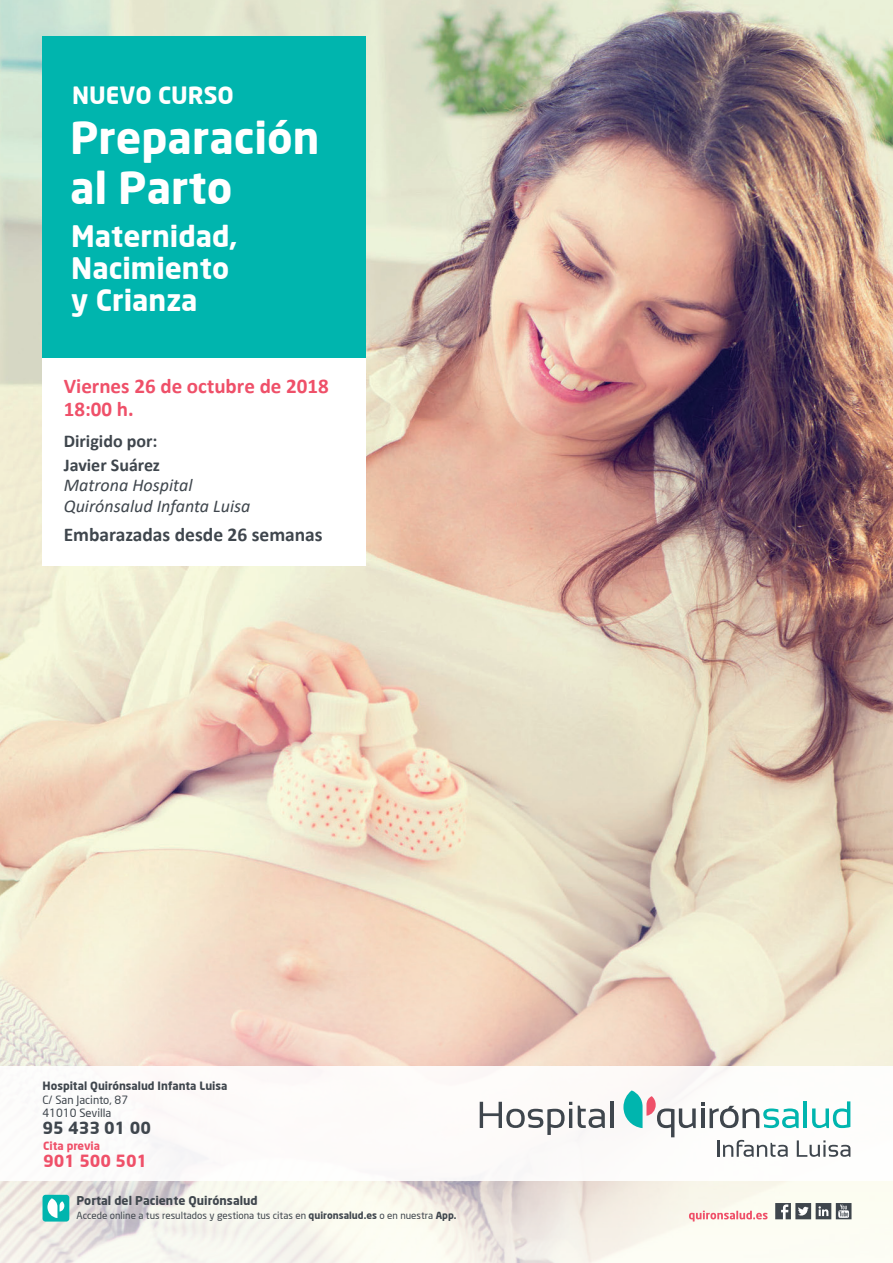
<style>
.page{position:relative;width:893px;height:1263px;background:#fff}
.page>*{position:absolute;margin:0;border:0;box-sizing:border-box;transform-origin:0 0}
.t1{font:700 43.65px/50.1px "Neo Sans";color:#fff}
.t2{font:700 29.1px/32px "Neo Sans";color:#fff}
.t3{font:700 23.4px "Neo Sans";color:#fff}
.t4{font:700 21px "Calibri";color:#ef5069}
.t5{font:700 19.5px "Calibri";color:#3f464d}
.t6{font:italic 18px/20.2px "Calibri";color:#3f464d}
.t7{font:700 18px "Calibri";color:#3f464d}
.t8{font:700 16.5px "Neo Sans";color:#3f464d}
.t9{font:700 16.5px "Neo Sans";color:#ef5069}
.t10{font:700 12px "Neo Sans";color:#3f464d}
.t11{font:700 11.25px "Neo Sans";color:#3f464d}
.t12{font:11.25px "Neo Sans";color:#3f464d}
.t13{font:700 11.25px "Neo Sans";color:#ef5069}
.t14{font:9.75px "Neo Sans";color:#3f464d}
.s1{font-weight:700;font-style:normal}
.s2{font-weight:700}
</style>
<div class="page">
<img style="left:0;top:0;width:893px;height:855px">
<div style="left:43px;top:36px;width:323px;height:323px;background:#00b5ae"></div>
<div style="left:43px;top:358px;width:323px;height:208px;background:#fff"></div>
<svg style="left:0;top:855px;width:893px;height:408px;background:#f0e2d1"></svg>
<div style="left:43px;top:1195px;width:26px;height:26px;background:#00b5ae;border-radius:3px"></div>
<svg style="left:47px;top:1198px;width:17px;height:20px"></svg>
<svg style="left:775px;top:1203px;width:76px;height:16px"></svg>
<svg style="left:689px;top:1211px;width:79px;height:10px"></svg>
<div style="left:0;top:1066px;width:893px;height:115px;background:#fff"></div>
<hr style="left:804px;top:1101px;width:3px;height:27px;background:#00b5ae">
<svg style="left:812px;top:1101px;width:38px;height:27px"></svg>
<svg style="left:710px;top:1106px;width:89px;height:22px"></svg>
<svg style="left:623px;top:1090px;width:81px;height:47px"></svg>
<svg style="left:480px;top:1102px;width:92px;height:33px"></svg>
<hr style="left:569px;top:1109px;width:3px;height:19px;background:#3f464d">
<svg style="left:578px;top:1105px;width:27px;height:23px"></svg>
<hr style="left:610px;top:1102px;width:3px;height:26px;background:#3f464d">
<svg style="left:717px;top:1140px;width:71px;height:17px"></svg>
<svg style="left:797px;top:1140px;width:53px;height:17px"></svg>
<p class="t3" style="left:72px;top:81px;width:163px">NUEVO CURSO</p>
<p class="t1" style="left:70px;top:112px;width:251px">Preparación al Parto</p>
<p class="t2" style="left:71px;top:220px;width:168px">Maternidad,<br>Nacimiento y Crianza</p>
<p class="t4" style="left:64px;top:371px;width:267px">Viernes 26 de octubre de 2018</p>
<p class="t4" style="left:64px;top:394px;width:72px">18:00 h.</p>
<p class="t7" style="left:64px;top:428px;width:95px">Dirigido por:</p>
<p class="t6" style="left:64px;top:454px;width:188px"><span class="s1">Javier Suárez<br></span>Matrona Hospital<br>Quirónsalud Infanta Luisa</p>
<p class="t5" style="left:64px;top:521px;width:260px">Embarazadas desde 26 semanas</p>
<p class="t11" style="left:43px;top:1079px;width:187px">Hospital Quirónsalud Infanta Luisa</p>
<p class="t12" style="left:43px;top:1093px;width:87px">C/ San Jacinto, 87</p>
<p class="t12" style="left:43px;top:1106px;width:70px">41010 Sevilla</p>
<p class="t8" style="left:43px;top:1117px;width:110px">95 433 01 00</p>
<p class="t13" style="left:43px;top:1139px;width:59px">Cita previa</p>
<p class="t9" style="left:43px;top:1150px;width:106px">901 500 501</p>
<p class="t10" style="left:76px;top:1193px;width:183px">Portal del Paciente Quirónsalud</p>
<p class="t14" style="left:76px;top:1209px;width:381px">Accede online a tus resultados y gestiona tus citas en <span class="s2">quironsalud.es</span> o en nuestra <span class="s2">App.</span></p>
</div>
